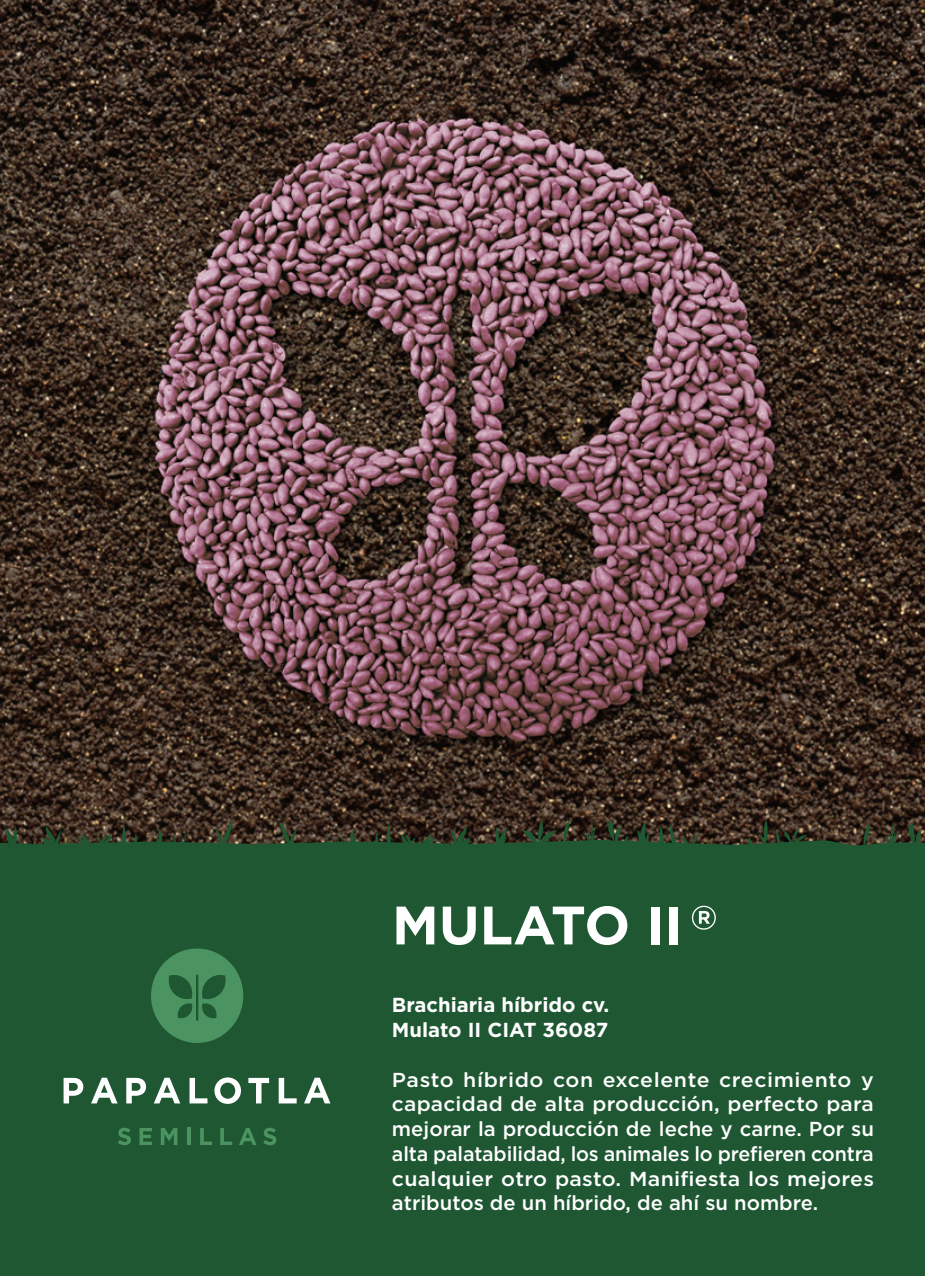
<style>
.page{position:relative;width:925px;height:1276px;background:#fff}
.page>*{position:absolute;margin:0;border:0;box-sizing:border-box;transform-origin:0 0}
.t1{font:700 54px "Gotham";color:#fff}
.t2{font:500 20.25px/24.8px "Gotham";color:#fff;text-align:justify;scale:1.05 1}
.t3{font:700 20.25px/24.8px "Gotham";color:#fff}
</style>
<div class="page">
<img style="left:0;top:0;width:925px;height:735px">
<svg style="left:0;top:735px;width:925px;height:541px;background:#234e2e"></svg>
<svg style="left:126px;top:1078px;width:20px;height:25px"></svg>
<svg style="left:154px;top:1077px;width:26px;height:26px"></svg>
<svg style="left:189px;top:1078px;width:18px;height:25px"></svg>
<svg style="left:214px;top:1077px;width:27px;height:27px"></svg>
<svg style="left:248px;top:1078px;width:21px;height:25px"></svg>
<svg style="left:279px;top:1078px;width:18px;height:25px"></svg>
<svg style="left:304px;top:1077px;width:26px;height:26px"></svg>
<svg style="left:64px;top:1078px;width:19px;height:25px"></svg>
<svg style="left:91px;top:1077px;width:27px;height:26px"></svg>
<svg style="left:118px;top:1127px;width:13px;height:18px"></svg>
<svg style="left:139px;top:1128px;width:13px;height:17px"></svg>
<svg style="left:161px;top:1128px;width:16px;height:17px"></svg>
<hr style="left:187px;top:1128px;width:4px;height:17px;background:#4b9461">
<svg style="left:200px;top:1128px;width:12px;height:17px"></svg>
<svg style="left:220px;top:1128px;width:12px;height:17px"></svg>
<svg style="left:239px;top:1127px;width:18px;height:18px"></svg>
<svg style="left:263px;top:1127px;width:13px;height:18px"></svg>
<svg style="left:151px;top:948px;width:92px;height:95px;background:#3a7d4f"></svg>
<svg style="left:692px;top:905px;width:24px;height:24px"></svg>
<h1 class="t1" style="left:392px;top:889px;width:292px">MULATO II</h1>
<p class="t3" style="left:392px;top:992px;width:219px">Brachiaria híbrido cv.<br>Mulato II CIAT 36087</p>
<p class="t2" style="left:392px;top:1067px;width:461px">Pasto híbrido con excelente crecimiento y capacidad de alta producción, perfecto para mejorar la producción de leche y carne. Por su alta palatabilidad, los animales lo prefieren contra cualquier otro pasto. Manifiesta los mejores atributos de un híbrido, de ahí su nombre.</p>
</div>
